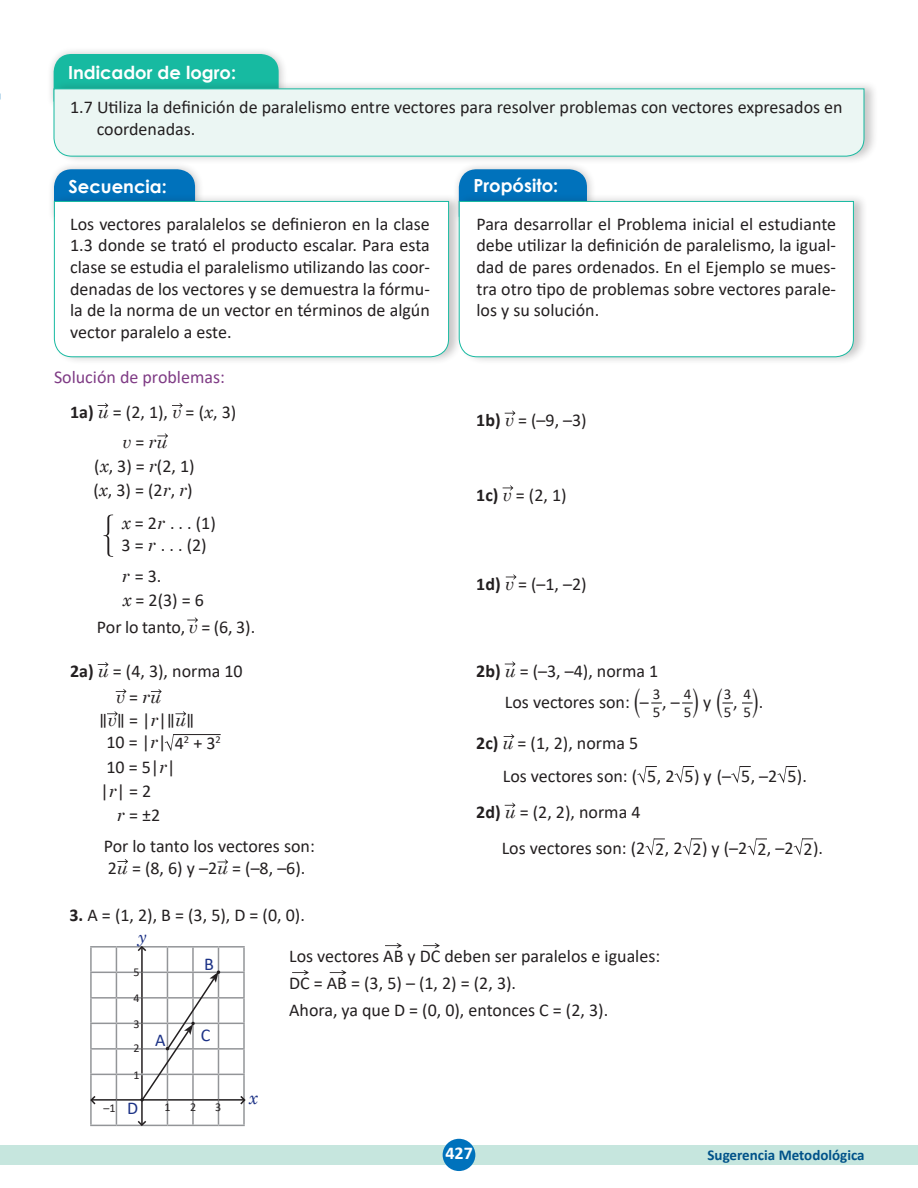
<style>
.page{position:relative;width:918px;height:1188px;background:#fff}
.page>*{position:absolute;margin:0;border:0;box-sizing:border-box;transform-origin:0 0}
.t1{font:18px/21.6px "Calibri";color:#231f20}
.t2{font:700 18px "Century Gothic";color:#fff}
.t3{font:18px "Calibri";color:#7f3b85}
.t4{font:18px "Cambria Math";color:#231f20}
.t5{font:italic 18px "Century Schoolbook";color:#231f20}
.t6{font:18px "Calibri";color:#1c3286}
.t7{font:700 18px "Calibri";color:#fff}
.t8{font:italic 18px "Century Schoolbook";color:#1c3286}
.t9{font:700 15px "Calibri";color:#005289}
.t10{font:15px/18px "Calibri";color:#231f20}
.t11{font:12px "Calibri";color:#231f20}
.s1{font-weight:700}
.s2{font-family:"Century Schoolbook";font-style:italic}
.s3{font-family:"Calibri";font-style:normal}
.s4{font-family:"Calibri"}
.s5{font-family:"Century Schoolbook";font-size:32.4px}
.s6{font-size:18px}
</style>
<div class="page">
<div style="left:47px;top:46px;width:241px;height:64px;background:#231f20;opacity:.25"></div>
<div style="left:54px;top:54px;width:225px;height:26px;background:#17baa1"></div>
<div style="left:52px;top:80px;width:827px;height:84px;background:#231f20;opacity:.25"></div>
<svg style="left:53px;top:88px;width:812px;height:69px;background:#e3f3ef"></svg>
<div style="left:0;top:1145px;width:918px;height:19px;background:#c6e6de"></div>
<div style="left:443px;top:1139px;width:32px;height:32px;background:#0072bc;border-radius:50%"></div>
<div style="left:47px;top:161px;width:158px;height:65px;background:#231f20;opacity:.25"></div>
<svg style="left:54px;top:169px;width:141px;height:24px;background:#0b78be"></svg>
<div style="left:52px;top:193px;width:412px;height:172px;background:#231f20;opacity:.25"></div>
<svg style="left:54px;top:201px;width:395px;height:157px"></svg>
<svg style="left:98px;top:662px;width:10px;height:5px"></svg>
<svg style="left:505px;top:661px;width:10px;height:6px"></svg>
<svg style="left:504px;top:734px;width:10px;height:5px"></svg>
<svg style="left:505px;top:803px;width:10px;height:5px"></svg>
<svg style="left:98px;top:403px;width:10px;height:5px"></svg>
<svg style="left:172px;top:403px;width:11px;height:5px"></svg>
<svg style="left:505px;top:411px;width:10px;height:5px"></svg>
<svg style="left:503px;top:485px;width:10px;height:6px"></svg>
<svg style="left:506px;top:574px;width:10px;height:6px"></svg>
<div style="left:452px;top:161px;width:145px;height:65px;background:#231f20;opacity:.25"></div>
<svg style="left:459px;top:169px;width:128px;height:24px;background:#0c78be"></svg>
<div style="left:457px;top:193px;width:411px;height:172px;background:#231f20;opacity:.25"></div>
<svg style="left:458px;top:201px;width:396px;height:157px"></svg>
<svg style="left:104px;top:515px;width:9px;height:42px"></svg>
<svg style="left:175px;top:711px;width:11px;height:5px"></svg>
<svg style="left:107px;top:711px;width:11px;height:5px"></svg>
<hr style="left:173px;top:734px;width:48px;height:1px;background:#231f20">
<svg style="left:165px;top:734px;width:9px;height:17px"></svg>
<svg style="left:157px;top:433px;width:11px;height:6px"></svg>
<svg style="left:151px;top:689px;width:11px;height:5px"></svg>
<svg style="left:116px;top:689px;width:10px;height:5px"></svg>
<svg style="left:651px;top:702px;width:11px;height:2px"></svg>
<svg style="left:682px;top:702px;width:11px;height:2px"></svg>
<svg style="left:722px;top:702px;width:11px;height:2px"></svg>
<svg style="left:742px;top:702px;width:11px;height:2px"></svg>
<svg style="left:637px;top:766px;width:20px;height:17px"></svg>
<svg style="left:675px;top:766px;width:19px;height:17px"></svg>
<svg style="left:731px;top:766px;width:20px;height:17px"></svg>
<svg style="left:777px;top:766px;width:20px;height:17px"></svg>
<svg style="left:645px;top:839px;width:20px;height:17px"></svg>
<svg style="left:683px;top:838px;width:19px;height:18px"></svg>
<svg style="left:747px;top:839px;width:20px;height:17px"></svg>
<svg style="left:794px;top:838px;width:19px;height:18px"></svg>
<svg style="left:90px;top:946px;width:156px;height:181px"></svg>
<svg style="left:385px;top:943px;width:17px;height:5px"></svg>
<svg style="left:292px;top:970px;width:17px;height:5px"></svg>
<svg style="left:423px;top:943px;width:17px;height:5px"></svg>
<svg style="left:330px;top:970px;width:16px;height:5px"></svg>
<svg style="left:117px;top:859px;width:11px;height:5px"></svg>
<svg style="left:217px;top:859px;width:11px;height:6px"></svg>
<svg style="left:187px;top:617px;width:11px;height:6px"></svg>
<p class="t2" style="left:68px;top:59px;width:170px">Indicador de logro:</p>
<p class="t1" style="left:97px;top:96px;width:747px;text-indent:-27px">1.7 Utiliza la definición de paralelismo entre vectores para resolver problemas con vectores expresados en coordenadas.</p>
<p class="t2" style="left:69px;top:172px;width:100px">Secuencia:</p>
<p class="t1" style="left:70px;top:213px;width:361px;text-align:justify">Los vectores paralalelos se definieron en la clase 1.3 donde se trató el producto escalar. Para esta clase se estudia el paralelismo utilizando las coor&shy;denadas de los vectores y se demuestra la fórmu&shy;la de la norma de un vector en términos de algún vector paralelo a este.</p>
<p class="t3" style="left:54px;top:365px;width:172px">Solución de problemas:</p>
<p class="t2" style="left:473px;top:172px;width:86px">Propósito:</p>
<p class="t1" style="left:476px;top:213px;width:361px;text-align:justify">Para desarrollar el Problema inicial el estudiante debe utilizar la definición de paralelismo, la igual&shy;dad de pares ordenados. En el Ejemplo se mues&shy;tra otro tipo de problemas sobre vectores parale&shy;los y su solución.</p>
<p class="t1" style="left:70px;top:401px;width:168px"><span class="s1">1a)</span> <span class="s2">u</span> = (2, 1), <span class="s2">v</span> = (<span class="s2">x</span>, 3)</p>
<p class="t1" style="left:476px;top:409px;width:112px"><span class="s1">1b)</span> <span class="s2">v</span> = (–9, –3)</p>
<p class="t5" style="left:122px;top:428px;width:47px">v <span class="s3">=</span> ru</p>
<p class="t1" style="left:93px;top:454px;width:103px;line-height:24.2px">(<span class="s2">x</span>, 3) = <span class="s2">r</span>(2, 1) (<span class="s2">x</span>, 3) = (2<span class="s2">r</span>, <span class="s2">r</span>)</p>
<p class="t1" style="left:122px;top:512px;width:96px"><span class="s2">x</span> = 2<span class="s2">r</span> . . . (1)<br>3 = <span class="s2">r</span> . . . (2)</p>
<p class="t1" style="left:122px;top:565px;width:41px"><span class="s2">r</span> = 3.</p>
<p class="t1" style="left:97px;top:616px;width:160px">Por lo tanto, <span class="s2">v</span> = (6, 3).</p>
<p class="t1" style="left:123px;top:589px;width:83px"><span class="s2">x</span> = 2(3) = 6</p>
<p class="t1" style="left:476px;top:483px;width:92px"><span class="s1">1c)</span> <span class="s2">v</span> = (2, 1)</p>
<p class="t1" style="left:476px;top:572px;width:112px"><span class="s1">1d)</span> <span class="s2">v</span> = (–1, –2)</p>
<p class="t1" style="left:70px;top:659px;width:174px"><span class="s1">2a)</span> <span class="s2">u</span> = (4, 3), norma 10</p>
<p class="t1" style="left:476px;top:659px;width:184px"><span class="s1">2b)</span> <span class="s2">u</span> = (–3, –4), norma 1</p>
<p class="t5" style="left:116px;top:683px;width:47px">v <span class="s3">=</span> ru</p>
<p class="t4" style="left:99px;top:710px;width:97px">∥<span class="s2">v</span>∥ <span class="s4">= |</span><span class="s2">r</span><span class="s4">|</span>∥<span class="s2">u</span>∥</p>
<p class="t1" style="left:106px;top:731px;width:116px">10 = |<span class="s2">r</span>| 4<sup>2</sup> + 3<sup>2</sup></p>
<p class="t1" style="left:101px;top:755px;width:76px;line-height:24px;text-indent:6px">10 = 5|<span class="s2">r</span>| |<span class="s2">r</span>| = 2</p>
<p class="t1" style="left:117px;top:804px;width:45px"><span class="s2">r</span> = ±2</p>
<p class="t1" style="left:104px;top:835px;width:213px">Por lo tanto los vectores son:<br>2<span class="s2">u</span> = (8, 6) y –2<span class="s2">u</span> = (–8, –6).</p>
<p class="t1" style="left:69px;top:904px;width:237px"><span class="s1">3.</span> A = (1, 2), B = (3, 5), D = (0, 0).</p>
<p class="t8" style="left:138px;top:923px;width:10px">y</p>
<p class="t1" style="left:505px;top:691px;width:145px">Los vectores son: <span class="s5">(</span>–</p>
<p class="t10" style="left:653px;top:685px;width:9px">3<br>5</p>
<p class="t10" style="left:684px;top:694px;width:49px">5<span class="s5">)</span> <span class="s6">y</span> <span class="s5">(</span>3</p>
<p class="t10" style="left:744px;top:685px;width:21px">4<br>5<sup>)</sup><sup>.</sup></p>
<p class="t10" style="left:684px;top:685px;width:9px">4</p>
<p class="t1" style="left:662px;top:691px;width:19px">, –</p>
<p class="t10" style="left:724px;top:703px;width:9px">5</p>
<p class="t1" style="left:733px;top:691px;width:6px">,</p>
<p class="t1" style="left:476px;top:732px;width:164px"><span class="s1">2c)</span> <span class="s2">u</span> = (1, 2), norma 5</p>
<p class="t1" style="left:503px;top:765px;width:306px">Los vectores son: ( 5, 2 5) y (– 5, –2 5).</p>
<p class="t1" style="left:476px;top:801px;width:166px"><span class="s1">2d)</span> <span class="s2">u</span> = (2, 2), norma 4</p>
<p class="t1" style="left:502px;top:837px;width:323px">Los vectores son: (2 2, 2 2) y (–2 2, –2 2).</p>
<p class="t11" style="left:134px;top:964px;width:8px">5</p>
<p class="t11" style="left:134px;top:990px;width:8px">4</p>
<p class="t11" style="left:134px;top:1015px;width:8px">3</p>
<p class="t11" style="left:134px;top:1040px;width:8px">2</p>
<p class="t11" style="left:134px;top:1066px;width:8px">1</p>
<p class="t6" style="left:204px;top:951px;width:11px">B</p>
<p class="t6" style="left:155px;top:1028px;width:12px">A</p>
<p class="t6" style="left:201px;top:1023px;width:11px">C</p>
<p class="t6" style="left:127px;top:1095px;width:13px">D</p>
<p class="t11" style="left:103px;top:1099px;width:14px">–1</p>
<p class="t11" style="left:164px;top:1099px;width:8px">1</p>
<p class="t11" style="left:190px;top:1099px;width:8px">2</p>
<p class="t11" style="left:215px;top:1099px;width:8px">3</p>
<p class="t8" style="left:249px;top:1084px;width:10px">x</p>
<p class="t1" style="left:289px;top:942px;width:373px;line-height:27px">Los vectores AB y DC deben ser paralelos e iguales:<br>DC = AB = (3, 5) – (1, 2) = (2, 3).<br>Ahora, ya que D = (0, 0), entonces C = (2, 3).</p>
<p class="t7" style="left:445px;top:1140px;width:29px">427</p>
<p class="t9" style="left:708px;top:1144px;width:159px">Sugerencia Metodológica</p>
</div>
